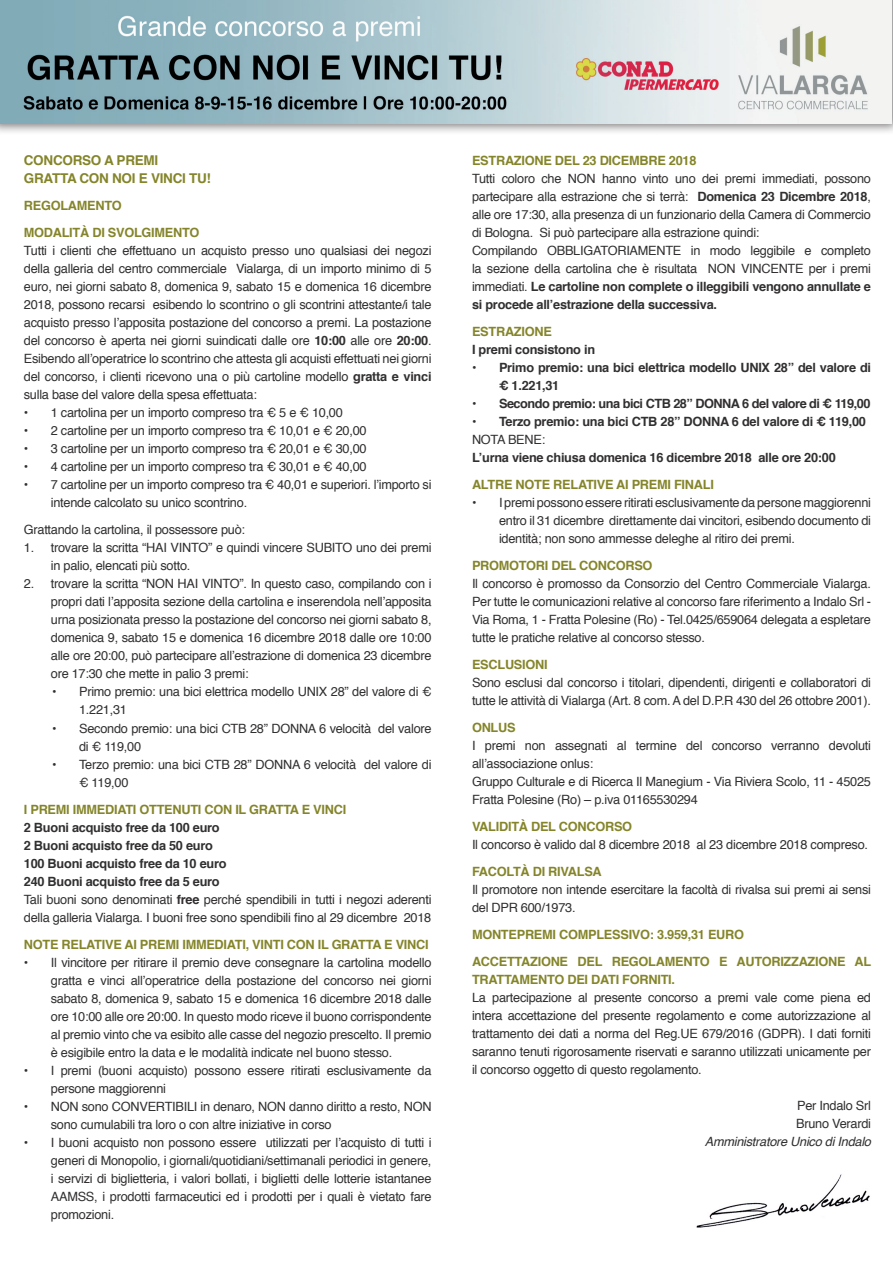
<style>
.page{position:relative;width:893px;height:1263px;background:#fff}
.page>*{position:absolute;margin:0;border:0;box-sizing:border-box;transform-origin:0 0}
.t1{font:700 13.5px/18px "Helvetica";letter-spacing:-.02em;color:#84852a}
.t2{font:12.75px/18px "Helvetica";letter-spacing:-.02em;color:#312f30}
.t3{font:700 12.75px/27px "Helvetica";letter-spacing:-.02em;color:#84852a}
.t4{font:700 12.75px/18px "Helvetica";letter-spacing:-.02em;color:#312f30}
.t5{font:700 12.75px "Helvetica";letter-spacing:-.04em;color:#312f30}
.t6{font:italic 12.75px "Helvetica";letter-spacing:-.02em;color:#312f30}
.s1{font-weight:700}
</style>
<div class="page">
<div style="left:0;top:0;width:893px;height:135px;background:#231f20;opacity:.59"></div>
<img style="left:0;top:0;width:891px;height:123px">
<img style="left:696px;top:1174px;width:174px;height:54px">
<p class="t1" style="left:24px;top:152px;width:189px">CONCORSO A PREMI<br>GRATTA CON NOI E VINCI TU!</p>
<p class="t3" style="left:24px;top:193px;width:177px">REGOLAMENTO<br>MODALITÀ DI SVOLGIMENTO</p>
<p class="t2" style="left:24px;top:242px;width:409px;text-align:justify">Tutti i clienti che effettuano un acquisto presso uno qualsiasi dei negozi della galleria del centro commerciale Vialarga, di un importo minimo di 5 euro, nei giorni sabato 8, domenica 9, sabato 15 e domenica 16 dicembre 2018, possono recarsi esibendo lo scontrino o gli scontrini attestante/i tale acquisto presso l’apposita postazione del concorso a premi. La postazione del concorso è aperta nei giorni suindicati dalle ore <span class="s1">10:00</span> alle ore <span class="s1">20:00</span>.<br>Esibendo all’operatrice lo scontrino che attesta gli acquisti effettuati nei giorni del concorso, i clienti ricevono una o più cartoline modello <span class="s1">gratta e vinci </span>sulla base del valore della spesa effettuata:</p>
<p class="t2" style="left:24px;top:404px;width:321px">• 1 cartolina per un importo compreso tra € 5 e € 10,00</p>
<p class="t2" style="left:24px;top:422px;width:344px">• 2 cartoline per un importo compreso tra € 10,01 e € 20,00</p>
<p class="t2" style="left:24px;top:440px;width:344px">• 3 cartoline per un importo compreso tra € 20,01 e € 30,00</p>
<p class="t2" style="left:24px;top:458px;width:344px">• 4 cartoline per un importo compreso tra € 30,01 e € 40,00</p>
<p class="t2" style="left:51px;top:476px;width:382px;text-indent:-27px">• 7 cartoline per un importo compreso tra € 40,01 e superiori. l’importo si intende calcolato su unico scontrino.</p>
<p class="t2" style="left:24px;top:521px;width:223px">Grattando la cartolina, il possessore può:</p>
<p class="t2" style="left:51px;top:539px;width:382px;text-indent:-27px">1. trovare la scritta “HAI VINTO” e quindi vincere SUBITO uno dei premi in palio, elencati più sotto.</p>
<p class="t2" style="left:51px;top:575px;width:382px;text-align:justify;text-indent:-27px">2. trovare la scritta “NON HAI VINTO”. In questo caso, compilando con i propri dati l’apposita sezione della cartolina e inserendola nell’apposita urna posizionata presso la postazione del concorso nei giorni sabato 8, domenica 9, sabato 15 e domenica 16 dicembre 2018 dalle ore 10:00 alle ore 20:00, può partecipare all’estrazione di domenica 23 dicembre ore 17:30 che mette in palio 3 premi:</p>
<p class="t2" style="left:79px;top:683px;width:354px;text-indent:-27px">• Primo premio: una bici elettrica modello UNIX 28” del valore di €<br>1.221,31</p>
<p class="t2" style="left:79px;top:719px;width:354px;text-indent:-27px">• Secondo premio: una bici CTB 28” DONNA 6 velocità del valore di € 119,00</p>
<p class="t2" style="left:79px;top:755px;width:354px;text-indent:-27px">• Terzo premio: una bici CTB 28” DONNA 6 velocità del valore di € 119,00</p>
<p class="t3" style="left:24px;top:796px;width:324px">I PREMI IMMEDIATI OTTENUTI CON IL GRATTA E VINCI</p>
<p class="t2" style="left:24px;top:818px;width:409px"><span class="s1">2 Buoni acquisto free da 100 euro<br>2 Buoni acquisto free da 50 euro<br>100 Buoni acquisto free da 10 euro<br>240 Buoni acquisto free da 5 euro<br></span>Tali buoni sono denominati <span class="s1">free</span> perché spendibili in tutti i negozi aderenti della galleria Vialarga. I buoni free sono spendibili fino al 29 dicembre 2018</p>
<p class="t3" style="left:24px;top:931px;width:406px">NOTE RELATIVE AI PREMI IMMEDIATI, VINTI CON IL GRATTA E VINCI</p>
<p class="t2" style="left:51px;top:953px;width:382px;text-align:justify;text-indent:-27px">• Il vincitore per ritirare il premio deve consegnare la cartolina modello gratta e vinci all’operatrice della postazione del concorso nei giorni sabato 8, domenica 9, sabato 15 e domenica 16 dicembre 2018 dalle ore 10:00 alle ore 20:00. In questo modo riceve il buono corrispondente al premio vinto che va esibito alle casse del negozio prescelto. Il premio è esigibile entro la data e le modalità indicate nel buono stesso.</p>
<p class="t2" style="left:51px;top:1061px;width:382px;text-indent:-27px">• I premi (buoni acquisto) possono essere ritirati esclusivamente da persone maggiorenni</p>
<p class="t2" style="left:51px;top:1097px;width:382px;text-indent:-27px">• NON sono CONVERTIBILI in denaro, NON danno diritto a resto, NON sono cumulabili tra loro o con altre iniziative in corso</p>
<p class="t2" style="left:51px;top:1133px;width:382px;text-align:justify;text-indent:-27px">• I buoni acquisto non possono essere utilizzati per l’acquisto di tutti i generi di Monopolio, i giornali/quotidiani/settimanali periodici in genere, i servizi di biglietteria, i valori bollati, i biglietti delle lotterie istantanee AAMSS, i prodotti farmaceutici ed i prodotti per i quali è vietato fare promozioni.</p>
<p class="t3" style="left:472px;top:147px;width:226px">ESTRAZIONE DEL 23 DICEMBRE 2018</p>
<p class="t2" style="left:472px;top:170px;width:401px">Tutti coloro che NON hanno vinto uno dei premi immediati, possono partecipare alla estrazione che si terrà: <span class="s1">Domenica 23 Dicembre 2018</span>, alle ore 17:30, alla presenza di un funzionario della Camera di Commercio di Bologna. Si può partecipare alla estrazione quindi:<br>Compilando OBBLIGATORIAMENTE in modo leggibile e completo la sezione della cartolina che è risultata NON VINCENTE per i premi immediati. <span class="s1">Le cartoline non complete o illeggibili vengono annullate e si procede all’estrazione della successiva.</span></p>
<p class="t3" style="left:472px;top:318px;width:81px">ESTRAZIONE</p>
<p class="t4" style="left:472px;top:340px;width:125px">I premi consistono in</p>
<p class="t4" style="left:499px;top:358px;width:374px;text-indent:-27px">• Primo premio: una bici elettrica modello UNIX 28” del valore di € 1.221,31</p>
<p class="t5" style="left:472px;top:393px;width:400px">• Secondo premio: una bici CTB 28” DONNA 6 del valore di € 119,00</p>
<p class="t4" style="left:472px;top:412px;width:395px">• Terzo premio: una bici CTB 28” DONNA 6 del valore di € 119,00</p>
<p class="t2" style="left:472px;top:431px;width:75px">NOTA BENE:</p>
<p class="t4" style="left:472px;top:448px;width:365px">L’urna viene chiusa domenica 16 dicembre 2018 alle ore 20:00</p>
<p class="t3" style="left:472px;top:471px;width:243px">ALTRE NOTE RELATIVE AI PREMI FINALI</p>
<p class="t2" style="left:499px;top:494px;width:373px;text-align:justify;text-indent:-27px">• I premi possono essere ritirati esclusivamente da persone maggiorenni entro il 31 dicembre direttamente dai vincitori, esibendo documento di identità; non sono ammesse deleghe al ritiro dei premi.</p>
<p class="t3" style="left:472px;top:552px;width:182px">PROMOTORI DEL CONCORSO</p>
<p class="t2" style="left:472px;top:575px;width:400px;text-align:justify">Il concorso è promosso da Consorzio del Centro Commerciale Vialarga.<br>Per tutte le comunicazioni relative al concorso fare riferimento a Indalo Srl - Via Roma, 1 - Fratta Polesine (Ro) - Tel.0425/659064 delegata a espletare tutte le pratiche relative al concorso stesso.</p>
<p class="t3" style="left:472px;top:651px;width:77px">ESCLUSIONI</p>
<p class="t2" style="left:472px;top:674px;width:400px">Sono esclusi dal concorso i titolari, dipendenti, dirigenti e collaboratori di tutte le attività di Vialarga (Art. 8 com. A del D.P.R 430 del 26 ottobre 2001).</p>
<p class="t3" style="left:472px;top:714px;width:45px">ONLUS</p>
<p class="t2" style="left:472px;top:737px;width:400px">I premi non assegnati al termine del concorso verranno devoluti all’associazione onlus:<br>Gruppo Culturale e di Ricerca Il Manegium - Via Riviera Scolo, 11 - 45025<br>Fratta Polesine (Ro) – p.iva 01165530294</p>
<p class="t3" style="left:472px;top:813px;width:162px">VALIDITÀ DEL CONCORSO</p>
<p class="t2" style="left:472px;top:836px;width:398px">Il concorso è valido dal 8 dicembre 2018 al 23 dicembre 2018 compreso.</p>
<p class="t3" style="left:472px;top:858px;width:131px">FACOLTÀ DI RIVALSA</p>
<p class="t2" style="left:472px;top:881px;width:400px">Il promotore non intende esercitare la facoltà di rivalsa sui premi ai sensi del DPR 600/1973.</p>
<p class="t3" style="left:472px;top:921px;width:401px">MONTEPREMI COMPLESSIVO: 3.959,31 EURO<br>ACCETTAZIONE DEL REGOLAMENTO E AUTORIZZAZIONE AL</p>
<p class="t3" style="left:472px;top:966px;width:205px">TRATTAMENTO DEI DATI FORNITI.</p>
<p class="t2" style="left:472px;top:989px;width:400px;text-align:justify">La partecipazione al presente concorso a premi vale come piena ed intera accettazione del presente regolamento e come autorizzazione al trattamento dei dati a norma del Reg.UE 679/2016 (GDPR). I dati forniti saranno tenuti rigorosamente riservati e saranno utilizzati unicamente per il concorso oggetto di questo regolamento.</p>
<p class="t2" style="left:796px;top:1097px;width:76px">Per Indalo Srl<br>Bruno Verardi</p>
<p class="t6" style="left:705px;top:1131px;width:168px">Amministratore Unico di Indalo</p>
</div>
